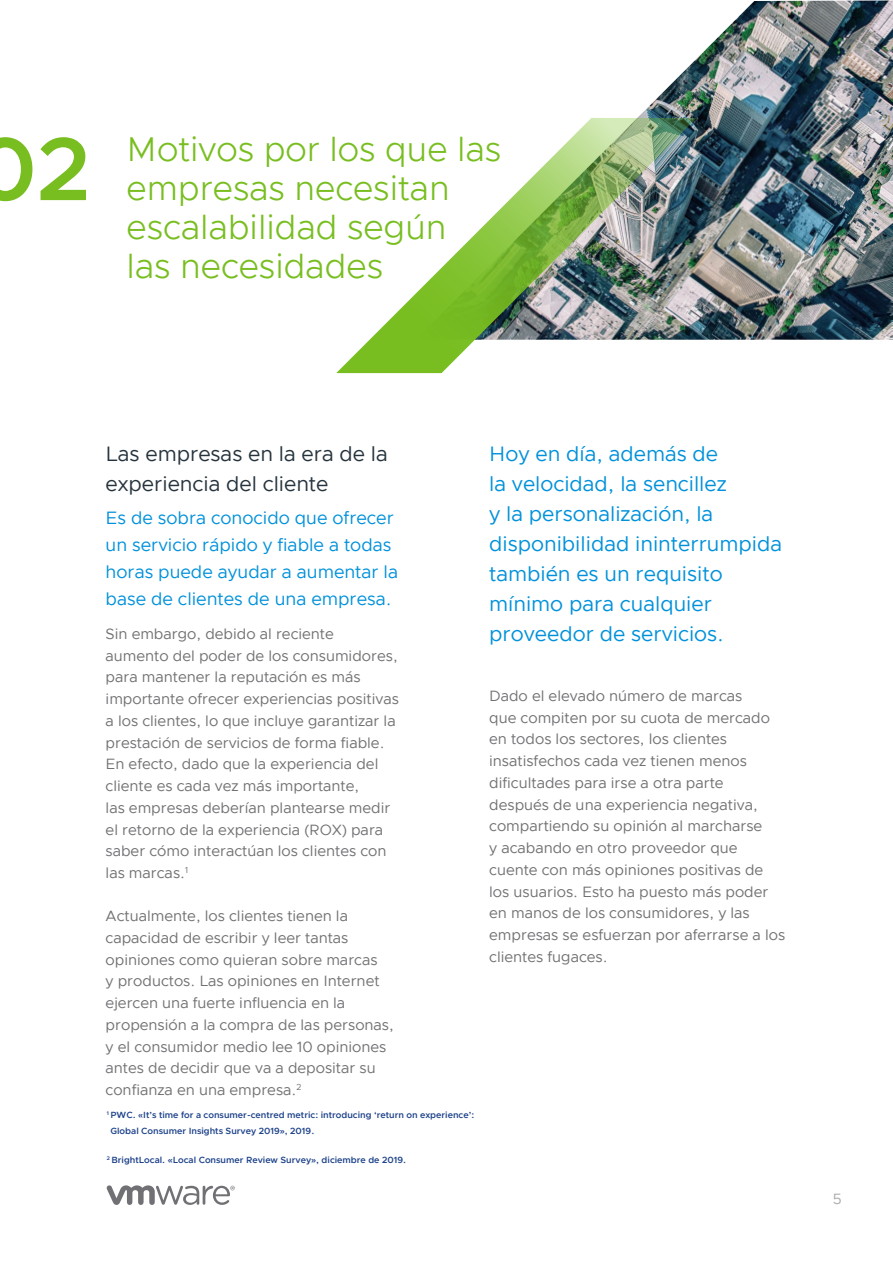
<style>
.page{position:relative;width:893px;height:1263px;background:#fff}
.page>*{position:absolute;margin:0;border:0;box-sizing:border-box;transform-origin:0 0}
.t1{font:600 90px "Metropolis";color:#78be20}
.t2{font:300 34.5px/39px "Metropolis";color:#78be20}
.t3{font:21px/30px "Metropolis";color:#0091da}
.t4{font:21px/30px "Metropolis";color:#25333d}
.t5{font:18px/27px "Metropolis";color:#0091da}
.t6{font:15px/21.8px "Metropolis";color:#717074}
.t7{font:15px "Metropolis";color:#aaa9ac}
.t8{font:600 9px/16.5px "Metropolis";color:#1d428a}
</style>
<div class="page">
<img style="left:637px;top:0;width:256px;height:340px">
<img style="left:336px;top:118px;width:361px;height:255px">
<svg style="left:106px;top:1185px;width:129px;height:19px"></svg>
<h1 class="t1" style="left:-26px;top:112px;width:119px">02</h1>
<h2 class="t2" style="left:127px;top:130px;width:376px">Motivos por los que las empresas necesitan escalabilidad según<br>las necesidades</h2>
<h3 class="t4" style="left:106px;top:439px;width:284px">Las empresas en la era de la experiencia del cliente</h3>
<p class="t5" style="left:106px;top:504px;width:294px">Es de sobra conocido que ofrecer un servicio rápido y fiable a todas horas puede ayudar a aumentar la base de clientes de una empresa.</p>
<p class="t6" style="left:106px;top:623px;width:295px">Sin embargo, debido al reciente aumento del poder de los consumidores, para mantener la reputación es más importante ofrecer experiencias positivas a los clientes, lo que incluye garantizar la prestación de servicios de forma fiable.<br>En efecto, dado que la experiencia del cliente es cada vez más importante,<br>las empresas deberían plantearse medir el retorno de la experiencia (ROX) para saber cómo interactúan los clientes con las marcas.<sup>1</sup></p>
<p class="t6" style="left:106px;top:905px;width:290px">Actualmente, los clientes tienen la capacidad de escribir y leer tantas opiniones como quieran sobre marcas<br>y productos. Las opiniones en Internet ejercen una fuerte influencia en la propensión a la compra de las personas, y el consumidor medio lee 10 opiniones antes de decidir que va a depositar su confianza en una empresa.<sup>2</sup></p>
<p class="t8" style="left:110px;top:1106px;width:365px;text-indent:-4px"><sup>1</sup> PWC. «It’s time for a consumer-centred metric: introducing ‘return on experience’:<br>Global Consumer Insights Survey 2019», 2019.</p>
<p class="t8" style="left:107px;top:1151px;width:301px"><sup>2</sup> BrightLocal. «Local Consumer Review Survey», diciembre de 2019.</p>
<h3 class="t3" style="left:489px;top:439px;width:294px">Hoy en día, además de<br>la velocidad, la sencillez<br>y la personalización, la disponibilidad ininterrumpida también es un requisito mínimo para cualquier proveedor de servicios.</h3>
<p class="t6" style="left:489px;top:685px;width:297px">Dado el elevado número de marcas<br>que compiten por su cuota de mercado en todos los sectores, los clientes insatisfechos cada vez tienen menos dificultades para irse a otra parte después de una experiencia negativa, compartiendo su opinión al marcharse<br>y acabando en otro proveedor que cuente con más opiniones positivas de los usuarios. Esto ha puesto más poder en manos de los consumidores, y las empresas se esfuerzan por aferrarse a los clientes fugaces.</p>
<p class="t7" style="left:833px;top:1190px;width:10px">5</p>
</div>
